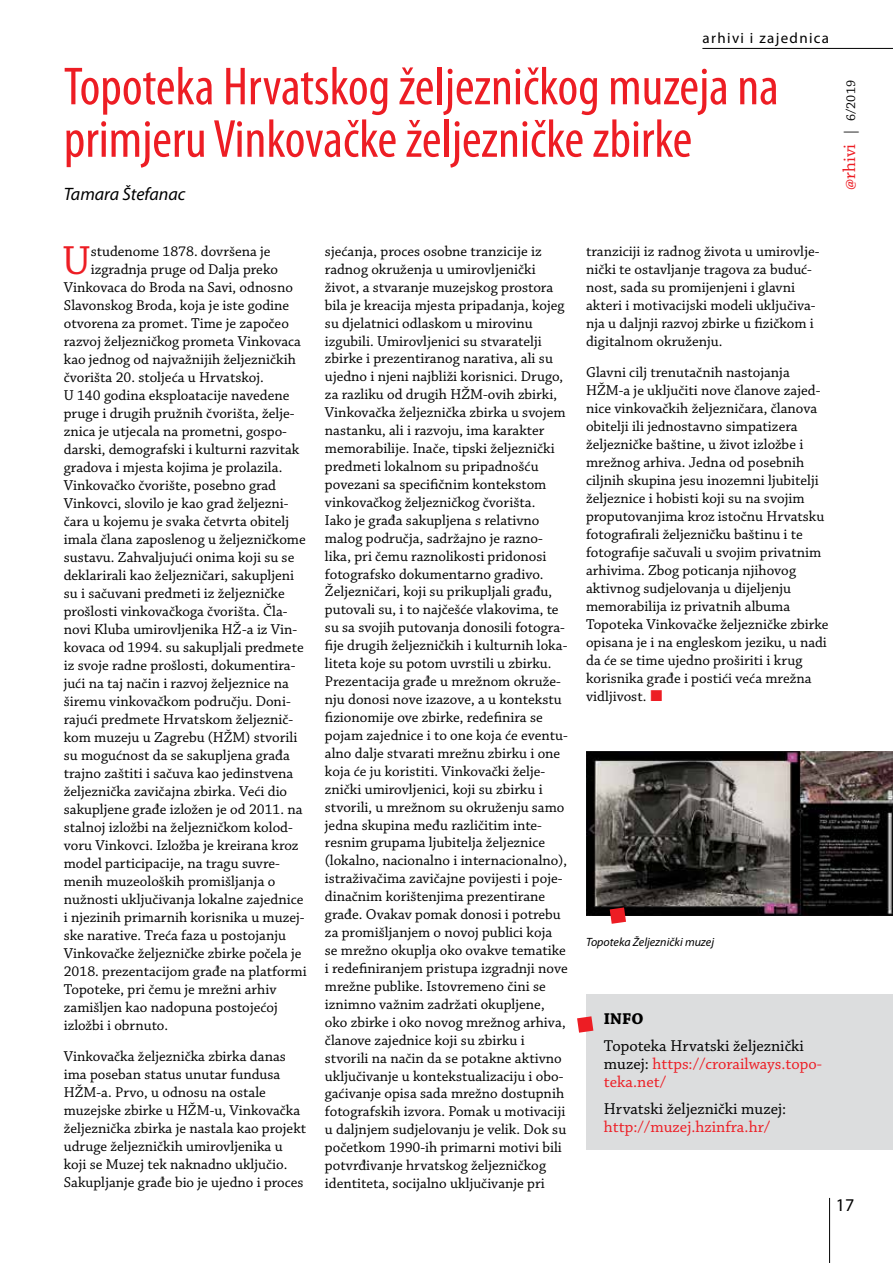
<style>
.page{position:relative;width:893px;height:1263px;background:#fff}
.page>*{position:absolute;margin:0;border:0;box-sizing:border-box;transform-origin:0 0}
.t1{font:condensed 54px/52.5px "Myriad Pro";color:#ed1d24}
.t2{font:42.75px "Chaparral Pro";color:#ed1d24}
.t3{font:italic 18px "Myriad Pro";color:#000}
.t4{font:18px "Chaparral Pro";color:#ed1d24}
.t5{font:18px "Myriad Pro";color:#000}
.t6{font:16.5px/18px "Chaparral Pro";color:#ed1d24}
.t7{font:16.5px "Chaparral Pro";color:#000}
.t8{font:700 16.5px "Chaparral Pro";color:#000}
.t9{font:15px/17.9px "Chaparral Pro";color:#000}
.t10{font:15px "Myriad Pro";letter-spacing:.09em;color:#000}
.t11{font:italic 12px "Myriad Pro";color:#000}
.s1{font-size:15px;color:#000}
.s2{font-size:13.5px;color:#000}
.s3{color:#000}
</style>
<div class="page">
<div style="left:586px;top:994px;width:307px;height:156px;background:#dcddde"></div>
<svg style="left:577px;top:1016px;width:16px;height:17px"></svg>
<img style="left:586px;top:752px;width:307px;height:164px">
<svg style="left:610px;top:907px;width:16px;height:17px"></svg>
<hr style="left:829px;top:1198px;width:1px;height:65px;background:#000">
<hr style="left:702px;top:48px;width:191px;height:1px;background:#000">
<p class="t10" style="left:703px;top:29px;width:128px">arhivi i zajednica</p>
<h1 class="t1" style="left:64px;top:60px;width:716px">Topoteka Hrvatskog željezničkog muzeja na primjeru Vinkovačke željezničke zbirke</h1>
<p class="t3" style="left:64px;top:182px;width:123px">Tamara Štefanac</p>
<p class="t4" style="left:840px;top:190px;width:111px;rotate:-90deg">@rhivi <span class="s1">|</span> <span class="s2">6/2019</span></p>
<h2 class="t2" style="left:62px;top:237px;width:30px">U</h2>
<p class="t9" style="left:91px;top:243px;width:181px">studenome 1878. dovršena je</p>
<p class="t9" style="left:91px;top:261px;width:189px">izgradnja pruge od Dalja preko</p>
<p class="t9" style="left:64px;top:279px;width:231px">Vinkovaca do Broda na Savi, odnosno</p>
<p class="t9" style="left:64px;top:297px;width:227px">Slavonskog Broda, koja je iste godine</p>
<p class="t9" style="left:64px;top:315px;width:227px">otvorena za promet. Time je započeo</p>
<p class="t9" style="left:64px;top:333px;width:239px">razvoj željezničkog prometa Vinkovaca</p>
<p class="t9" style="left:64px;top:351px;width:234px">kao jednog od najvažnijih željezničkih</p>
<p class="t9" style="left:64px;top:369px;width:202px">čvorišta 20. stoljeća u Hrvatskoj.</p>
<p class="t9" style="left:64px;top:387px;width:227px">U 140 godina eksploatacije navedene</p>
<p class="t9" style="left:64px;top:405px;width:232px">pruge i drugih pružnih čvorišta, želje-</p>
<p class="t9" style="left:64px;top:423px;width:225px">znica je utjecala na prometni, gospo-</p>
<p class="t9" style="left:64px;top:441px;width:237px">darski, demografski i kulturni razvitak</p>
<p class="t9" style="left:64px;top:459px;width:220px">gradova i mjesta kojima je prolazila.</p>
<p class="t9" style="left:64px;top:477px;width:214px">Vinkovačko čvorište, posebno grad</p>
<p class="t9" style="left:64px;top:495px;width:226px">Vinkovci, slovilo je kao grad željezni-</p>
<p class="t9" style="left:64px;top:513px;width:227px">čara u kojemu je svaka četvrta obitelj</p>
<p class="t9" style="left:64px;top:531px;width:244px">imala člana zaposlenog u željezničkome</p>
<p class="t9" style="left:64px;top:549px;width:232px">sustavu. Zahvaljujući onima koji su se</p>
<p class="t9" style="left:64px;top:567px;width:232px">deklarirali kao željezničari, sakupljeni</p>
<p class="t9" style="left:64px;top:585px;width:222px">su i sačuvani predmeti iz željezničke</p>
<p class="t9" style="left:64px;top:603px;width:225px">prošlosti vinkovačkoga čvorišta. Čla-</p>
<p class="t9" style="left:64px;top:621px;width:235px">novi Kluba umirovljenika HŽ-a iz Vin-</p>
<p class="t9" style="left:64px;top:639px;width:241px">kovaca od 1994. su sakupljali predmete</p>
<p class="t9" style="left:64px;top:657px;width:233px">iz svoje radne prošlosti, dokumentira-</p>
<p class="t9" style="left:64px;top:675px;width:227px">jući na taj način i razvoj željeznice na</p>
<p class="t9" style="left:64px;top:693px;width:228px">širemu vinkovačkom području. Doni-</p>
<p class="t9" style="left:64px;top:711px;width:231px">rajući predmete Hrvatskom željeznič-</p>
<p class="t9" style="left:64px;top:729px;width:235px">kom muzeju u Zagrebu (HŽM) stvorili</p>
<p class="t9" style="left:64px;top:747px;width:228px">su mogućnost da se sakupljena građa</p>
<p class="t9" style="left:64px;top:765px;width:231px">trajno zaštiti i sačuva kao jedinstvena</p>
<p class="t9" style="left:64px;top:783px;width:225px">željeznička zavičajna zbirka. Veći dio</p>
<p class="t9" style="left:64px;top:801px;width:240px">sakupljene građe izložen je od 2011. na</p>
<p class="t9" style="left:64px;top:819px;width:231px">stalnoj izložbi na željezničkom kolod-</p>
<p class="t9" style="left:64px;top:837px;width:236px">voru Vinkovci. Izložba je kreirana kroz</p>
<p class="t9" style="left:64px;top:855px;width:218px">model participacije, na tragu suvre-</p>
<p class="t9" style="left:64px;top:873px;width:213px">menih muzeoloških promišljanja o</p>
<p class="t9" style="left:64px;top:891px;width:241px">nužnosti uključivanja lokalne zajednice</p>
<p class="t9" style="left:64px;top:909px;width:242px">i njezinih primarnih korisnika u muzej-</p>
<p class="t9" style="left:64px;top:927px;width:224px">ske narative. Treća faza u postojanju</p>
<p class="t9" style="left:64px;top:945px;width:239px">Vinkovačke željezničke zbirke počela je</p>
<p class="t9" style="left:64px;top:963px;width:244px">2018. prezentacijom građe na platformi</p>
<p class="t9" style="left:64px;top:981px;width:214px">Topoteke, pri čemu je mrežni arhiv</p>
<p class="t9" style="left:64px;top:999px;width:215px">zamišljen kao nadopuna postojećoj</p>
<p class="t9" style="left:64px;top:1017px;width:106px">izložbi i obrnuto.</p>
<p class="t9" style="left:64px;top:1048px;width:244px">Vinkovačka željeznička zbirka danas ima poseban status unutar fundusa HŽM-a. Prvo, u odnosu na ostale muzejske zbirke u HŽM-u, Vinkovačka željeznička zbirka je nastala kao projekt udruge željezničkih umirovljenika u koji se Muzej tek naknadno uključio.<br>Sakupljanje građe bio je ujedno i proces</p>
<p class="t9" style="left:325px;top:243px;width:244px">sjećanja, proces osobne tranzicije iz radnog okruženja u umirovljenički život, a stvaranje muzejskog prostora bila je kreacija mjesta pripadanja, kojeg su djelatnici odlaskom u mirovinu izgubili. Umirovljenici su stvaratelji zbirke i prezentiranog narativa, ali su ujedno i njeni najbliži korisnici. Drugo, za razliku od drugih HŽM-ovih zbirki, Vinkovačka željeznička zbirka u svojem nastanku, ali i razvoju, ima karakter memorabilije. Inače, tipski željeznički predmeti lokalnom su pripadnošću povezani sa specifičnim kontekstom vinkovačkog željezničkog čvorišta.<br>Iako je građa sakupljena s relativno malog područja, sadržajno je razno&shy;lika, pri čemu raznolikosti pridonosi fotografsko dokumentarno gradivo.<br>Željezničari, koji su prikupljali građu, putovali su, i to najčešće vlakovima, te su sa svojih putovanja donosili fotogra&shy;fije drugih željezničkih i kulturnih loka&shy;liteta koje su potom uvrstili u zbirku.<br>Prezentacija građe u mrežnom okruže&shy;nju donosi nove izazove, a u kontekstu fizionomije ove zbirke, redefinira se pojam zajednice i to one koja će eventu&shy;alno dalje stvarati mrežnu zbirku i one koja će ju koristiti. Vinkovački želje&shy;znički umirovljenici, koji su zbirku i stvorili, u mrežnom su okruženju samo jedna skupina među različitim inte&shy;resnim grupama ljubitelja željeznice (lokalno, nacionalno i internacionalno), istraživačima zavičajne povijesti i poje&shy;dinačnim korištenjima prezentirane građe. Ovakav pomak donosi i potrebu za promišljanjem o novoj publici koja se mrežno okuplja oko ovakve tematike i redefiniranjem pristupa izgradnji nove mrežne publike. Istovremeno čini se iznimno važnim zadržati okupljene, oko zbirke i oko novog mrežnog arhiva, članove zajednice koji su zbirku i stvorili na način da se potakne aktivno uključivanje u kontekstualizaciju i obo&shy;gaćivanje opisa sada mrežno dostupnih fotografskih izvora. Pomak u motivaciji u daljnjem sudjelovanju je velik. Dok su početkom 1990-ih primarni motivi bili potvrđivanje hrvatskog željezničkog identiteta, socijalno uključivanje pri</p>
<p class="t9" style="left:586px;top:243px;width:235px">tranziciji iz radnog života u umirovlje&shy;nički te ostavljanje tragova za buduć&shy;nost, sada su promijenjeni i glavni akteri i motivacijski modeli uključiva&shy;nja u daljnji razvoj zbirke u fizičkom i digitalnom okruženju.</p>
<p class="t9" style="left:586px;top:364px;width:244px">Glavni cilj trenutačnih nastojanja HŽM-a je uključiti nove članove zajed&shy;nice vinkovačkih željezničara, članova obitelji ili jednostavno simpatizera željezničke baštine, u život izložbe i mrežnog arhiva. Jedna od posebnih ciljnih skupina jesu inozemni ljubitelji željeznice i hobisti koji su na svojim proputovanjima kroz istočnu Hrvatsku fotografirali željezničku baštinu i te fotografije sačuvali u svojim privatnim arhivima. Zbog poticanja njihovog aktivnog sudjelovanja u dijeljenju memorabilija iz privatnih albuma Topoteka Vinkovačke željezničke zbirke opisana je i na engleskom jeziku, u nadi da će se time ujedno proširiti i krug korisnika građe i postići veća mrežna vidljivost.</p>
<p class="t11" style="left:586px;top:934px;width:129px">Topoteka Željeznički muzej</p>
<p class="t8" style="left:604px;top:1009px;width:41px">INFO</p>
<p class="t6" style="left:604px;top:1037px;width:219px"><span class="s3">Topoteka Hrvatski željeznički muzej:</span> https://crorailways.topo&shy;teka.net/</p>
<p class="t7" style="left:604px;top:1099px;width:184px">Hrvatski željeznički muzej:</p>
<p class="t6" style="left:604px;top:1118px;width:168px">http://muzej.hzinfra.hr/</p>
<p class="t5" style="left:836px;top:1194px;width:20px">17</p>
</div>
